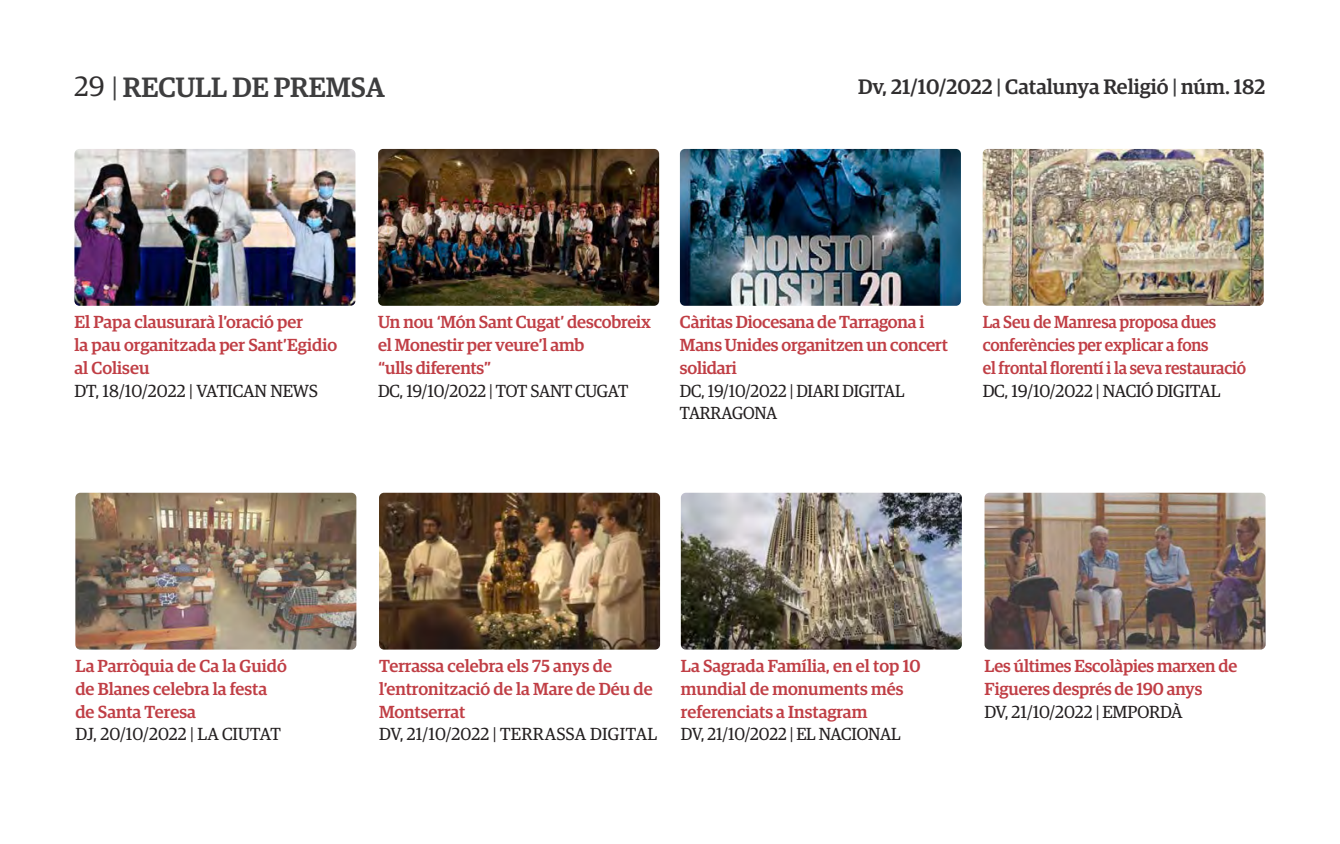
<style>
.page{position:relative;width:1340px;height:844px;background:#fff}
.page>*{position:absolute;margin:0;border:0;box-sizing:border-box;transform-origin:0 0}
.t1{font:500 28px "Guardian Egyp";color:#3e3e3f}
.t2{font:500 21px "Guardian Egyp";color:#312f30}
.Sin_espaciado{font:500 17.5px/22.8px "Guardian Egyp";letter-spacing:-.01em;color:#c03e45}
.Sin_espaciado-2{font:17.5px/22.8px "Guardian Egyp";letter-spacing:-.01em;color:#231f20}
.Sin_espaciado-3{font:500 17.5px "Guardian Egyp";letter-spacing:-.01em;color:#c03e45;scale:.95 1}
.Sin_espaciado-4{font:17.5px "Guardian Egyp";letter-spacing:.02em;color:#231f20}
.s1{font-weight:400;color:#312f30}
.s2{font-weight:400}
.s3{color:#3e3e3f}
</style>
<div class="page">
<img style="left:379px;top:492px;width:281px;height:157px">
<img style="left:680px;top:149px;width:281px;height:157px">
<img style="left:984px;top:492px;width:281px;height:157px">
<img style="left:681px;top:492px;width:280px;height:157px">
<img style="left:74px;top:149px;width:281px;height:157px">
<img style="left:75px;top:492px;width:281px;height:157px">
<img style="left:378px;top:149px;width:281px;height:157px">
<img style="left:982px;top:149px;width:281px;height:157px">
<h1 class="t1" style="left:74px;top:67px;width:312px"><span class="s1">29</span> <span class="s2">|</span> RECULL DE PREMSA</h1>
<p class="t2" style="left:858px;top:71px;width:409px">Dv, 21/10/2022 <span class="s3">|</span> Catalunya Religió <span class="s3">|</span> núm. 182</p>
<p class="Sin_espaciado" style="left:74px;top:309px;width:230px">El Papa clausurarà l’oració per</p>
<p class="Sin_espaciado" style="left:74px;top:332px;width:264px">la pau organitzada per Sant’Egidio</p>
<p class="Sin_espaciado" style="left:74px;top:355px;width:77px">al Coliseu</p>
<p class="Sin_espaciado-2" style="left:74px;top:378px;width:245px">DT, 18/10/2022 | VATICAN NEWS</p>
<p class="Sin_espaciado" style="left:378px;top:309px;width:274px">Un nou ‘Món Sant Cugat’ descobreix el Monestir per veure’l amb</p>
<p class="Sin_espaciado" style="left:378px;top:355px;width:114px">“ulls diferents”</p>
<p class="Sin_espaciado-2" style="left:378px;top:378px;width:252px">DC, 19/10/2022 | TOT SANT CUGAT</p>
<p class="Sin_espaciado" style="left:680px;top:309px;width:269px">Càritas Diocesana de Tarragona i<br>Mans Unides organitzen un concert solidari</p>
<p class="Sin_espaciado-2" style="left:680px;top:378px;width:226px">DC, 19/10/2022 | DIARI DIGITAL<br>TARRAGONA</p>
<p class="Sin_espaciado-3" style="left:982px;top:309px;width:247px">La Seu de Manresa proposa dues</p>
<p class="Sin_espaciado-3" style="left:982px;top:332px;width:239px">conferències per explicar a fons</p>
<p class="Sin_espaciado-3" style="left:982px;top:355px;width:279px">el frontal florentí i la seva restauració</p>
<p class="Sin_espaciado-2" style="left:982px;top:378px;width:239px">DC, 19/10/2022 | NACIÓ DIGITAL</p>
<p class="Sin_espaciado" style="left:75px;top:653px;width:213px">La Parròquia de Ca la Guidó</p>
<p class="Sin_espaciado" style="left:75px;top:675px;width:193px">de Blanes celebra la festa</p>
<p class="Sin_espaciado" style="left:75px;top:698px;width:122px">de Santa Teresa</p>
<p class="Sin_espaciado-2" style="left:75px;top:721px;width:207px">DJ, 20/10/2022 | LA CIUTAT</p>
<p class="Sin_espaciado" style="left:379px;top:653px;width:275px">Terrassa celebra els 75 anys de l’entronització de la Mare de Déu de<br>Montserrat</p>
<p class="Sin_espaciado-4" style="left:379px;top:722px;width:279px">DV, 21/10/2022 | TERRASSA DIGITAL</p>
<p class="Sin_espaciado" style="left:681px;top:653px;width:241px">La Sagrada Família, en el top 10 mundial de monuments més referenciats a Instagram</p>
<p class="Sin_espaciado-2" style="left:681px;top:721px;width:221px">DV, 21/10/2022 | EL NACIONAL</p>
<p class="Sin_espaciado" style="left:984px;top:653px;width:254px">Les últimes Escolàpies marxen de<br>Figueres després de 190 anys</p>
<p class="Sin_espaciado-2" style="left:984px;top:698px;width:200px">DV, 21/10/2022 | EMPORDÀ</p>
</div>
